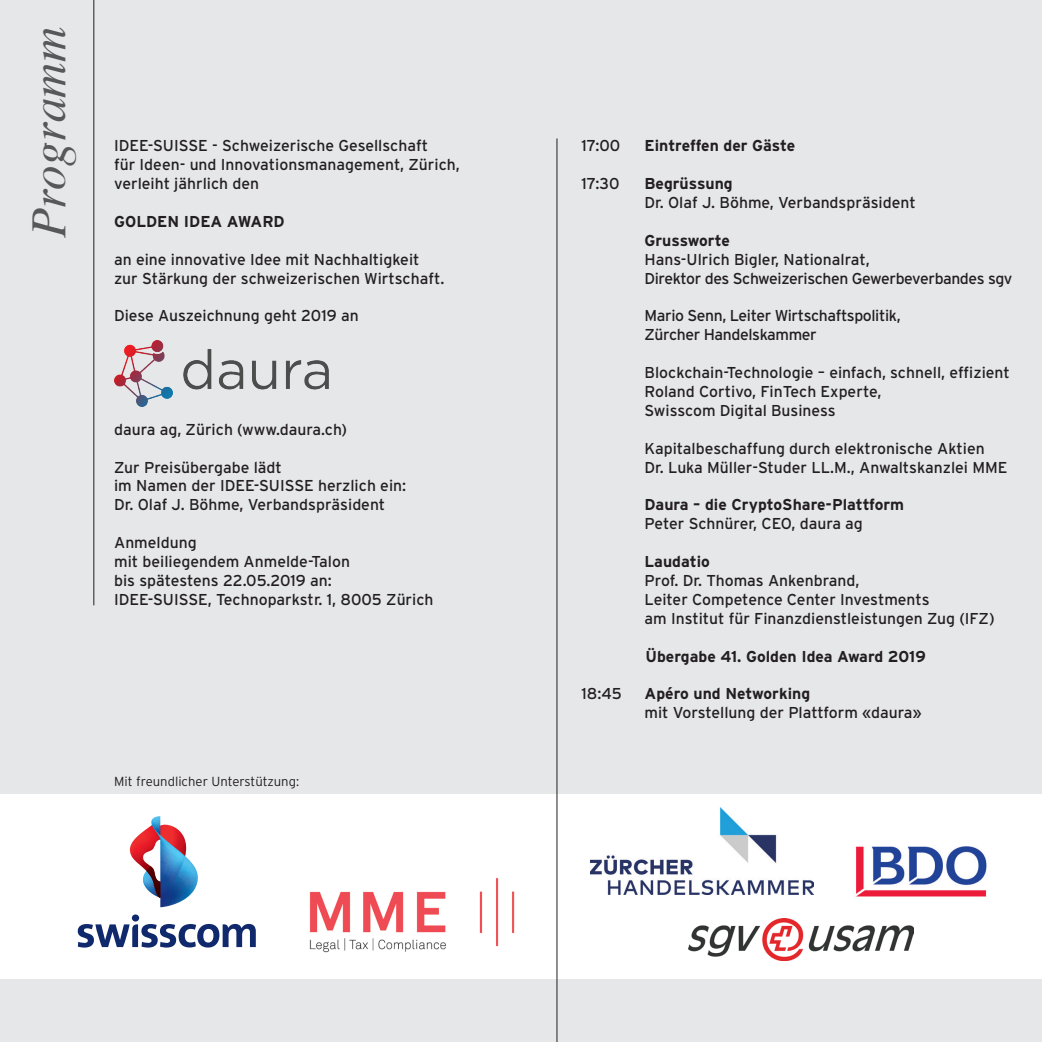
<style>
.page{position:relative;width:1042px;height:1042px;background:#e6e7e9}
.page>*{position:absolute;margin:0;border:0;box-sizing:border-box;transform-origin:0 0}
.t1{font:italic 49px "Times";color:#57585a}
.t2{font:15.75px/18.9px "Interstate";color:#231f20}
.t3{font:700 15.75px "Interstate";color:#231f20}
.t4{font:15.75px/18.9px "Interstate";letter-spacing:-.025em;color:#231f20}
.t5{font:300 13.12px "Interstate";color:#231f20}
</style>
<div class="page">
<div style="left:0;top:794px;width:1042px;height:185px;background:#fff"></div>
<hr style="left:556px;top:138px;width:1px;height:904px;background:#231f20">
<hr style="left:93px;top:0;width:1px;height:605px;background:#231f20">
<img style="left:114px;top:341px;width:215px;height:66px">
<svg style="left:78px;top:914px;width:178px;height:33px"></svg>
<svg style="left:130px;top:816px;width:68px;height:91px"></svg>
<img style="left:309px;top:877px;width:205px;height:75px">
<img style="left:590px;top:807px;width:223px;height:88px">
<img style="left:856px;top:846px;width:131px;height:51px">
<img style="left:688px;top:918px;width:225px;height:43px">
<h1 class="t1" style="left:6px;top:237px;width:212px;rotate:-90deg">Programm</h1>
<p class="t2" style="left:114px;top:136px;width:347px">IDEE-SUISSE - Schweizerische Gesellschaft<br>für Ideen- und Innovationsmanagement, Zürich, verleiht jährlich den</p>
<p class="t3" style="left:114px;top:212px;width:172px">GOLDEN IDEA AWARD</p>
<p class="t2" style="left:114px;top:249px;width:332px">an eine innovative Idee mit Nachhaltigkeit zur Stärkung der schweizerischen Wirtschaft.</p>
<p class="t2" style="left:114px;top:306px;width:246px">Diese Auszeichnung geht 2019 an</p>
<p class="t2" style="left:114px;top:420px;width:235px">daura ag, Zürich (www.daura.ch)</p>
<p class="t2" style="left:114px;top:457px;width:293px">Zur Preisübergabe lädt<br>im Namen der IDEE-SUISSE herzlich ein:<br>Dr. Olaf J. Böhme, Verbandspräsident</p>
<p class="t2" style="left:114px;top:533px;width:321px">Anmeldung<br>mit beiliegendem Anmelde-Talon<br>bis spätestens 22.05.2019 an:<br>IDEE-SUISSE, Technoparkstr. 1, 8005 Zürich</p>
<p class="t5" style="left:114px;top:773px;width:187px">Mit freundlicher Unterstützung:</p>
<p class="t2" style="left:581px;top:136px;width:40px">17:00</p>
<p class="t3" style="left:644px;top:137px;width:152px">Eintreffen der Gäste</p>
<p class="t2" style="left:581px;top:174px;width:39px">17:30</p>
<p class="t3" style="left:644px;top:175px;width:90px">Begrüssung</p>
<p class="t2" style="left:644px;top:193px;width:273px">Dr. Olaf J. Böhme, Verbandspräsident</p>
<p class="t3" style="left:644px;top:231px;width:87px">Grussworte</p>
<p class="t4" style="left:644px;top:249px;width:369px">Hans-Ulrich Bigler, Nationalrat,<br>Direktor des Schweizerischen Gewerbeverbandes sgv</p>
<p class="t4" style="left:644px;top:306px;width:258px">Mario Senn, Leiter Wirtschaftspolitik,<br>Zürcher Handelskammer</p>
<p class="t2" style="left:644px;top:363px;width:367px">Blockchain-Technologie – einfach, schnell, effizient<br>Roland Cortivo, FinTech Experte,<br>Swisscom Digital Business</p>
<p class="t2" style="left:644px;top:438px;width:364px">Kapitalbeschaffung durch elektronische Aktien<br>Dr. Luka Müller-Studer LL.M., Anwaltskanzlei MME</p>
<p class="t3" style="left:644px;top:496px;width:261px">Daura – die CryptoShare-Plattform</p>
<p class="t2" style="left:644px;top:514px;width:220px">Peter Schnürer, CEO, daura ag</p>
<p class="t3" style="left:644px;top:553px;width:67px">Laudatio</p>
<p class="t2" style="left:644px;top:571px;width:352px">Prof. Dr. Thomas Ankenbrand,<br>Leiter Competence Center Investments<br>am Institut für Finanzdienstleistungen Zug (IFZ)</p>
<p class="t3" style="left:645px;top:647px;width:282px">Übergabe 41. Golden Idea Award 2019</p>
<p class="t2" style="left:581px;top:684px;width:42px">18:45</p>
<p class="t3" style="left:644px;top:685px;width:167px">Apéro und Networking</p>
<p class="t2" style="left:644px;top:703px;width:279px">mit Vorstellung der Plattform «daura»</p>
</div>
